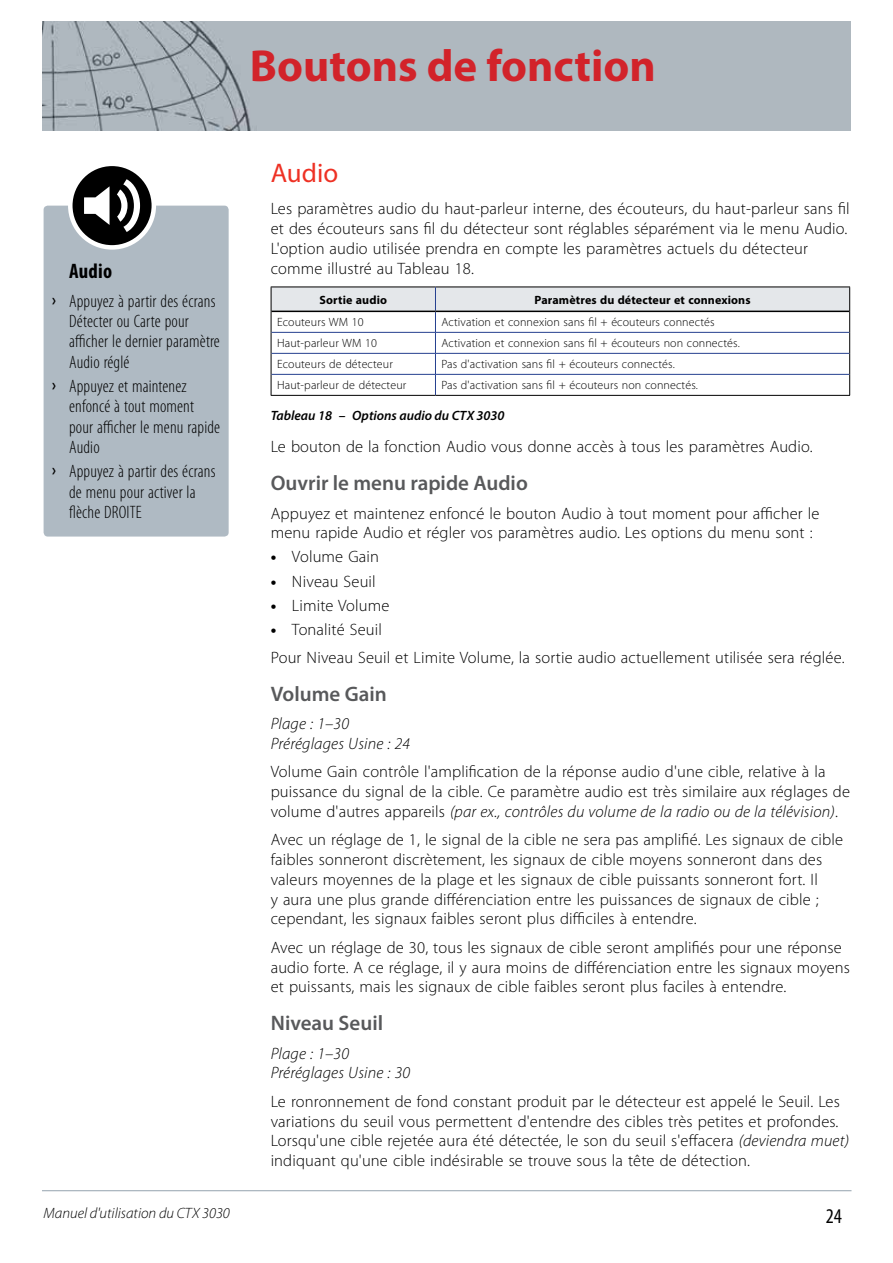
<style>
.page{position:relative;width:893px;height:1263px;background:#fff}
.page>*{position:absolute;margin:0;border:0;box-sizing:border-box;transform-origin:0 0}
.t1{font:700 45px "Myriad Pro";color:#d2232a}
.t2{font:27px "Myriad Pro";color:#ee3124}
.t3{font:600 21px "Myriad Pro";color:#58595b}
.t4{font:700 condensed 21px "Myriad Pro";letter-spacing:.01em;color:#000}
.t5{font:condensed 21px "Myriad Pro";color:#000}
.t6{font:300 condensed 18px/20.2px "Myriad Pro";letter-spacing:.01em;color:#000}
.t7{font:300 16.5px/19.8px "Myriad Pro";letter-spacing:.01em;color:#000}
.t8{font:italic 300 16.5px/19.8px "Myriad Pro";letter-spacing:.01em;color:#000}
.t9{font:italic 300 15px "Myriad Pro";color:#000}
.t10{font:italic 600 13.5px "Myriad Pro";color:#000}
.t11{font:300 12px "Myriad Pro";letter-spacing:.01em;color:#000}
.t12{font:700 12px "Myriad Pro";letter-spacing:.01em;color:#000}
.s1{font-weight:700}
.s2{font-style:italic}
</style>
<div class="page">
<div style="left:43px;top:22px;width:807px;height:108px;background:#afb8bf"></div>
<hr style="left:42px;top:1190px;width:809px;height:1px;background:#a0adb7">
<hr style="left:271px;top:395px;width:164px;height:1px;background:#000">
<hr style="left:435px;top:395px;width:415px;height:1px;background:#000">
<svg style="left:271px;top:287px;width:579px;height:108px"></svg>
<hr style="left:271px;top:311px;width:164px;height:1px;background:#000">
<hr style="left:435px;top:311px;width:414px;height:1px;background:#000">
<div style="left:44px;top:206px;width:185px;height:330px;background:#afbac3;border-radius:4px"></div>
<svg style="left:70px;top:164px;width:84px;height:83px;background:#1f1f1f"></svg>
<div style="left:68px;top:162px;width:88px;height:88px;border:4px solid #fff;border-radius:50%"></div>
<svg style="left:84px;top:186px;width:26px;height:39px"></svg>
<svg style="left:117px;top:179px;width:23px;height:53px"></svg>
<h1 class="t1" style="left:250px;top:37px;width:407px">Boutons de fonction</h1>
<p class="t4" style="left:69px;top:258px;width:45px">Audio</p>
<p class="t6" style="left:69px;top:291px;width:152px">Appuyez à partir des écrans<br>Détecter ou Carte pour afficher le dernier paramètre<br>Audio réglé</p>
<p class="t6" style="left:69px;top:376px;width:153px">Appuyez et maintenez enfoncé à tout moment pour afficher le menu rapide<br>Audio</p>
<p class="t6" style="left:69px;top:462px;width:148px">Appuyez à partir des écrans de menu pour activer la flèche DROITE</p>
<p class="t9" style="left:44px;top:1205px;width:188px">Manuel d'utilisation du CTX 3030</p>
<h2 class="t2" style="left:271px;top:156px;width:69px">Audio</h2>
<p class="t7" style="left:271px;top:199px;width:580px">Les paramètres audio du haut-parleur interne, des écouteurs, du haut-parleur sans fil et des écouteurs sans fil du détecteur sont réglables séparément via le menu Audio.<br>L'option audio utilisée prendra en compte les paramètres actuels du détecteur comme illustré au Tableau 18.</p>
<p class="t12" style="left:320px;top:292px;width:69px">Sortie audio</p>
<p class="t12" style="left:535px;top:292px;width:217px">Paramètres du détecteur et connexions</p>
<p class="t11" style="left:277px;top:316px;width:88px">Ecouteurs WM 10</p>
<p class="t11" style="left:441px;top:316px;width:275px">Activation et connexion sans fil + écouteurs connectés</p>
<p class="t11" style="left:277px;top:337px;width:101px">Haut-parleur WM 10</p>
<p class="t11" style="left:441px;top:337px;width:300px">Activation et connexion sans fil + écouteurs non connectés.</p>
<p class="t11" style="left:277px;top:358px;width:117px">Ecouteurs de détecteur</p>
<p class="t11" style="left:441px;top:358px;width:235px">Pas d'activation sans fil + écouteurs connectés.</p>
<p class="t11" style="left:277px;top:379px;width:131px">Haut-parleur de détecteur</p>
<p class="t11" style="left:441px;top:379px;width:258px">Pas d'activation sans fil + écouteurs non connectés.</p>
<p class="t10" style="left:271px;top:407px;width:235px">Tableau 18 – Options audio du CTX 3030</p>
<p class="t7" style="left:271px;top:437px;width:543px">Le bouton de la fonction Audio vous donne accès à tous les paramètres Audio.</p>
<p class="t3" style="left:271px;top:470px;width:259px">Ouvrir le menu rapide Audio</p>
<p class="t7" style="left:271px;top:503px;width:550px">Appuyez et maintenez enfoncé le bouton Audio à tout moment pour afficher le menu rapide Audio et régler vos paramètres audio. Les options du menu sont :</p>
<p class="t7" style="left:271px;top:547px;width:110px"><span class="s1">•</span> Volume Gain</p>
<p class="t7" style="left:271px;top:571px;width:107px"><span class="s1">•</span> Niveau Seuil</p>
<p class="t7" style="left:271px;top:595px;width:120px"><span class="s1">•</span> Limite Volume</p>
<p class="t7" style="left:271px;top:615px;width:575px;line-height:28.3px"><span class="s1">•</span> Tonalité Seuil<br>Pour Niveau Seuil et Limite Volume, la sortie audio actuellement utilisée sera réglée.</p>
<p class="t3" style="left:271px;top:680px;width:118px">Volume Gain</p>
<p class="t8" style="left:271px;top:714px;width:141px">Plage : 1–30<br>Préréglages Usine : 24</p>
<p class="t7" style="left:271px;top:762px;width:581px">Volume Gain contrôle l'amplification de la réponse audio d'une cible, relative à la puissance du signal de la cible. Ce paramètre audio est très similaire aux réglages de volume d'autres appareils <span class="s2">(par ex., contrôles du volume de la radio ou de la télévision)</span>.</p>
<p class="t7" style="left:271px;top:830px;width:574px">Avec un réglage de 1, le signal de la cible ne sera pas amplifié. Les signaux de cible faibles sonneront discrètement, les signaux de cible moyens sonneront dans des valeurs moyennes de la plage et les signaux de cible puissants sonneront fort. Il<br>y aura une plus grande différenciation entre les puissances de signaux de cible ; cependant, les signaux faibles seront plus difficiles à entendre.</p>
<p class="t7" style="left:271px;top:937px;width:581px">Avec un réglage de 30, tous les signaux de cible seront amplifiés pour une réponse audio forte. A ce réglage, il y aura moins de différenciation entre les signaux moyens et puissants, mais les signaux de cible faibles seront plus faciles à entendre.</p>
<p class="t3" style="left:271px;top:1010px;width:114px">Niveau Seuil</p>
<p class="t8" style="left:271px;top:1044px;width:141px">Plage : 1–30<br>Préréglages Usine : 30</p>
<p class="t7" style="left:271px;top:1091px;width:580px">Le ronronnement de fond constant produit par le détecteur est appelé le Seuil. Les variations du seuil vous permettent d'entendre des cibles très petites et profondes.<br>Lorsqu'une cible rejetée aura été détectée, le son du seuil s'effacera <span class="s2">(deviendra muet) </span>indiquant qu'une cible indésirable se trouve sous la tête de détection.</p>
<p class="t5" style="left:826px;top:1203px;width:18px">24</p>
</div>
